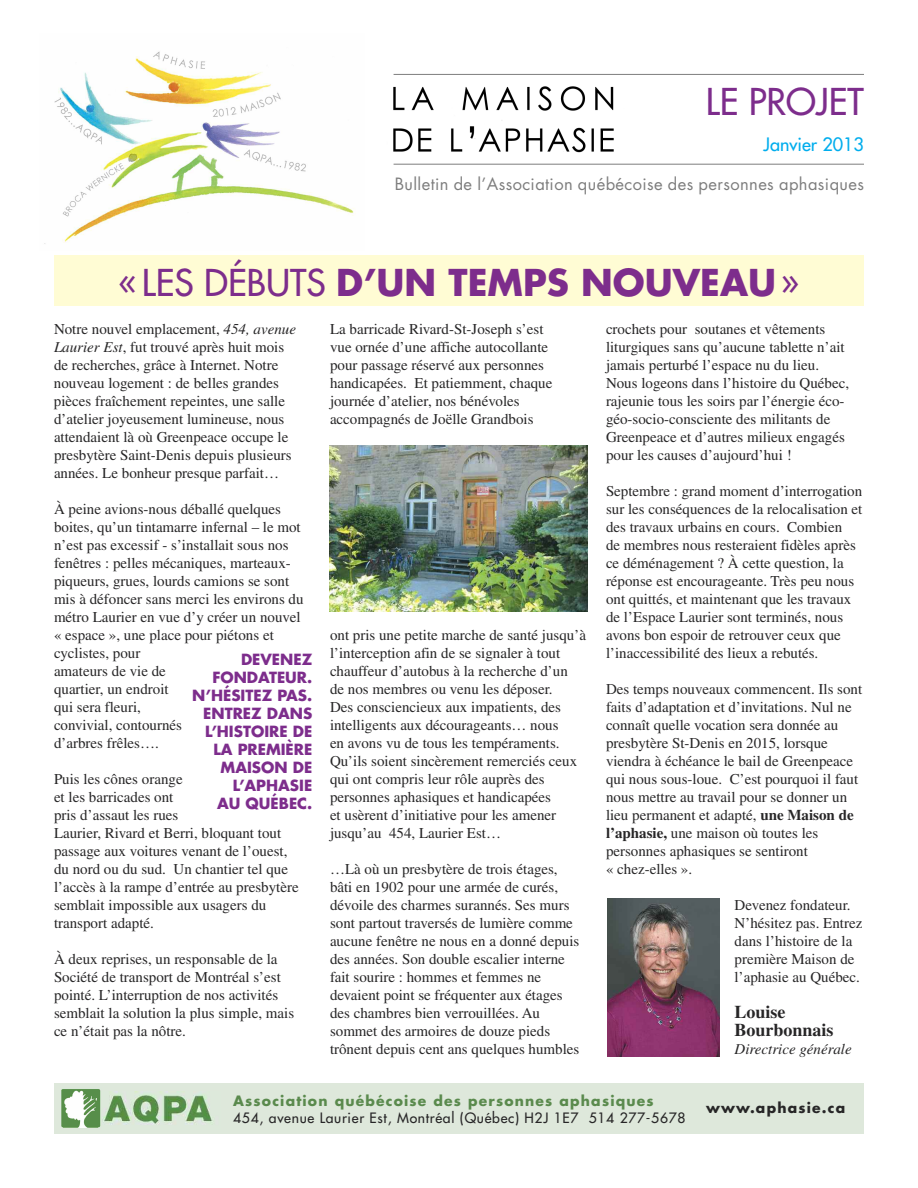
<style>
.page{position:relative;width:918px;height:1188px;background:#fff}
.page>*{position:absolute;margin:0;border:0;box-sizing:border-box;transform-origin:0 0}
.t1{font:700 36px "Futura";color:#7d2d8c}
.t2{font:36px "Futura";color:#7d2d8c}
.t3{font:700 18px/18px "Times";color:#272627}
.t4{font:18px "Futura";color:#00aded}
.t5{font:16.5px "Futura";letter-spacing:.025em;color:#7d7d7d}
.t6{font:15px/18px "Times";color:#272627}
.t7{font:700 15px/18px "Futura";color:#7d2d8c;text-align:right}
.t8{font:italic 15px "Times";color:#272627}
.t9{font:13.95px "Futura";letter-spacing:.05em;color:#272627}
.t10{font:700 13.95px "Futura";letter-spacing:.085em;color:#5a8a4d}
.t11{font:700 13.95px "Futura";letter-spacing:.085em;color:#272627}
.s1{font-weight:400}
.s2{font-style:italic}
.s3{font-weight:700}
</style>
<div class="page">
<div style="left:54px;top:255px;width:810px;height:51px;background:#fffcd4"></div>
<img style="left:44px;top:51px;width:310px;height:193px">
<img style="left:393px;top:86px;width:221px;height:67px">
<hr style="left:394px;top:74px;width:470px;height:1px;background:#7d7d7d">
<hr style="left:394px;top:164px;width:470px;height:1px;background:#7d7d7d">
<img style="left:330px;top:445px;width:257px;height:167px">
<img style="left:607px;top:898px;width:113px;height:159px">
<div style="left:54px;top:1083px;width:810px;height:51px;background:#dee8db"></div>
<img style="left:61px;top:1089px;width:40px;height:39px">
<img style="left:64px;top:1091px;width:34px;height:36px">
<img style="left:102px;top:1092px;width:111px;height:33px">
<h1 class="t2" style="left:706px;top:84px;width:160px">LE PROJET</h1>
<p class="t4" style="left:764px;top:135px;width:102px">Janvier 2013</p>
<p class="t5" style="left:395px;top:177px;width:471px">Bulletin de l’Association québécoise des personnes aphasiques</p>
<h1 class="t1" style="left:119px;top:267px;width:682px"><span class="s1">«LES DÉBUTS</span> D’UN TEMPS NOUVEAU<span class="s1">»</span></h1>
<p class="t6" style="left:54px;top:321px;width:244px">Notre nouvel emplacement, <span class="s2">454, avenue Laurier Est</span>, fut trouvé après huit mois de recherches, grâce à Internet. Notre nouveau logement : de belles grandes pièces fraîchement repeintes, une salle d’atelier joyeusement lumineuse, nous attendaient là où Greenpeace occupe le presbytère Saint-Denis depuis plusieurs années. Le bonheur presque parfait…</p>
<p class="t6" style="left:54px;top:501px;width:251px">À peine avions-nous déballé quelques boites, qu’un tintamarre infernal – le mot n’est pas excessif - s’installait sous nos fenêtres : pelles mécaniques, marteaux&shy;piqueurs, grues, lourds camions se sont mis à défoncer sans merci les environs du métro Laurier en vue d’y créer un nouvel « espace », une place pour piétons et cyclistes, pour<br>amateurs de vie de<br>quartier, un endroit<br>qui sera fleuri,<br>convivial, contournés<br>d’arbres frêles….</p>
<p class="t6" style="left:54px;top:771px;width:246px">Puis les cônes orange<br>et les barricades ont<br>pris d’assaut les rues<br>Laurier, Rivard et Berri, bloquant tout passage aux voitures venant de l’ouest, du nord ou du sud. Un chantier tel que l’accès à la rampe d’entrée au presbytère semblait impossible aux usagers du transport adapté.</p>
<p class="t6" style="left:54px;top:951px;width:242px">À deux reprises, un responsable de la Société de transport de Montréal s’est pointé. L’interruption de nos activités semblait la solution la plus simple, mais ce n’était pas la nôtre.</p>
<p class="t7" style="left:192px;top:652px;width:122px">DEVENEZ<br>FONDATEUR.<br>N’HÉSITEZ PAS.<br>ENTREZ DANS<br>L’HISTOIRE DE<br>LA PREMIÈRE<br>MAISON DE<br>L’APHASIE<br>AU QUÉBEC.</p>
<p class="t6" style="left:330px;top:321px;width:224px">La barricade Rivard-St-Joseph s’est vue ornée d’une affiche autocollante pour passage réservé aux personnes handicapées. Et patiemment, chaque journée d’atelier, nos bénévoles accompagnés de Joëlle Grandbois</p>
<p class="t6" style="left:330px;top:627px;width:258px">ont pris une petite marche de santé jusqu’à l’interception afin de se signaler à tout chauffeur d’autobus à la recherche d’un<br>de nos membres ou venu les déposer.<br>Des consciencieux aux impatients, des intelligents aux décourageants… nous<br>en avons vu de tous les tempéraments.<br>Qu’ils soient sincèrement remerciés ceux qui ont compris leur rôle auprès des personnes aphasiques et handicapées<br>et usèrent d’initiative pour les amener jusqu’au 454, Laurier Est…</p>
<p class="t6" style="left:330px;top:861px;width:251px">…Là où un presbytère de trois étages, bâti en 1902 pour une armée de curés, dévoile des charmes surannés. Ses murs sont partout traversés de lumière comme aucune fenêtre ne nous en a donné depuis des années. Son double escalier interne fait sourire : hommes et femmes ne devaient point se fréquenter aux étages des chambres bien verrouillées. Au sommet des armoires de douze pieds trônent depuis cent ans quelques humbles</p>
<p class="t6" style="left:606px;top:321px;width:245px">crochets pour soutanes et vêtements liturgiques sans qu’aucune tablette n’ait jamais perturbé l’espace nu du lieu.<br>Nous logeons dans l’histoire du Québec, rajeunie tous les soirs par l’énergie éco&shy;géo-socio-consciente des militants de Greenpeace et d’autres milieux engagés pour les causes d’aujourd’hui !</p>
<p class="t6" style="left:606px;top:483px;width:258px">Septembre : grand moment d’interrogation sur les conséquences de la relocalisation et des travaux urbains en cours. Combien<br>de membres nous resteraient fidèles après ce déménagement ? À cette question, la réponse est encourageante. Très peu nous ont quittés, et maintenant que les travaux de l’Espace Laurier sont terminés, nous avons bon espoir de retrouver ceux que l’inaccessibilité des lieux a rebutés.</p>
<p class="t6" style="left:606px;top:681px;width:258px">Des temps nouveaux commencent. Ils sont faits d’adaptation et d’invitations. Nul ne connaît quelle vocation sera donnée au presbytère St-Denis en 2015, lorsque viendra à échéance le bail de Greenpeace qui nous sous-loue. C’est pourquoi il faut nous mettre au travail pour se donner un lieu permanent et adapté, <span class="s3">une Maison de l’aphasie,</span> une maison où toutes les personnes aphasiques se sentiront<br>« chez-elles ».</p>
<p class="t6" style="left:735px;top:897px;width:129px">Devenez fondateur.<br>N’hésitez pas. Entrez dans l’histoire de la première Maison de l’aphasie au Québec.</p>
<p class="t3" style="left:735px;top:1005px;width:100px">Louise<br>Bourbonnais</p>
<p class="t8" style="left:735px;top:1044px;width:119px">Directrice générale</p>
<p class="t10" style="left:233px;top:1094px;width:422px">Association québécoise des personnes aphasiques</p>
<p class="t9" style="left:233px;top:1111px;width:454px">454, avenue Laurier Est, Montréal (Québec) H2J 1E7 514 277-5678</p>
<p class="t11" style="left:706px;top:1102px;width:141px">www.aphasie.ca</p>
</div>
